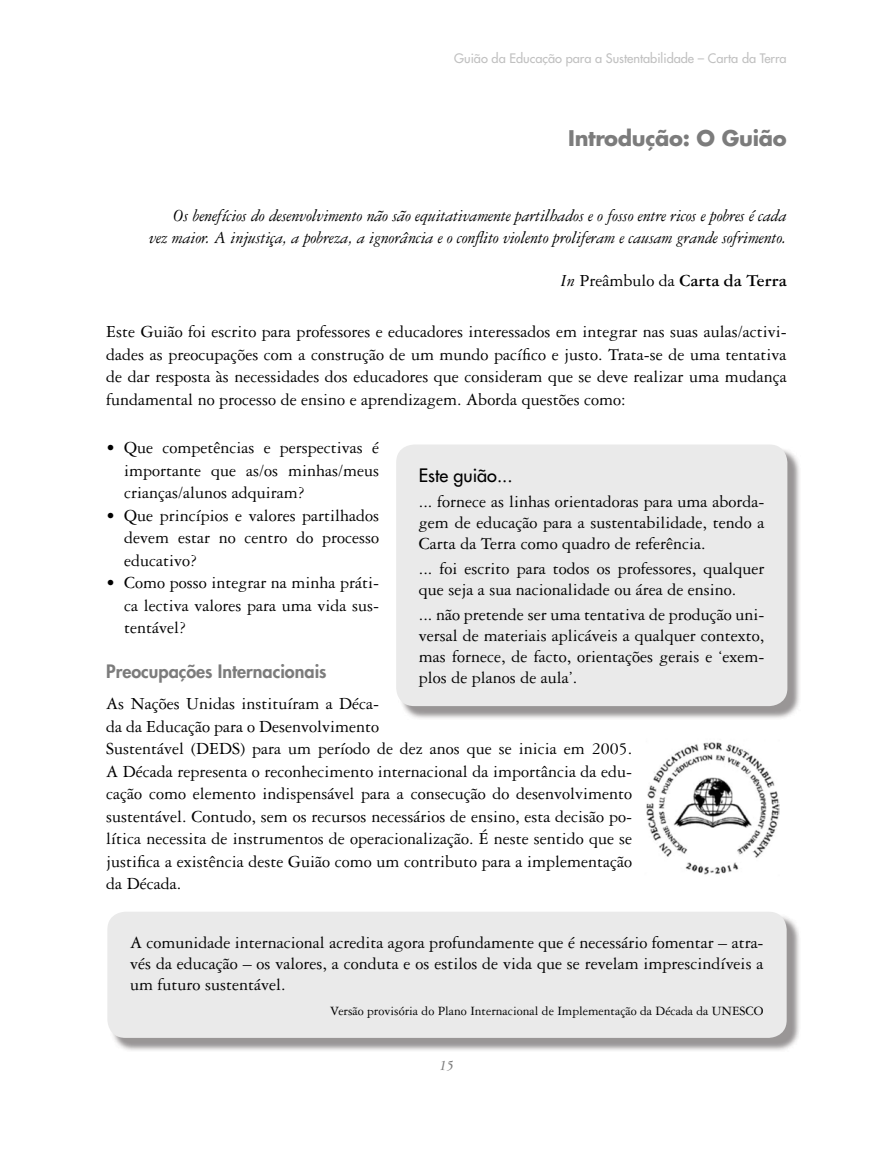
<style>
.page{position:relative;width:893px;height:1157px;background:#fff}
.page>*{position:absolute;margin:0;border:0;box-sizing:border-box;transform-origin:0 0}
.t1{font:700 21px "Futura";letter-spacing:-.015em;color:#7c7c7c}
.t2{font:18px/22.5px "Garamond Three";color:#000;text-align:justify}
.t3{font:italic 18px/22.5px "Garamond Three";letter-spacing:-.01em;color:#000;text-align:right}
.t4{font:800 18px "Futura";color:#7c7c7c}
.t5{font:700 18px "Garamond Three";color:#000}
.t6{font:18px "Futura";color:#000}
.t7{font:italic 700 15px "Garamond Three";color:#7c7c7c}
.t8{font:13.5px "Garamond Three";color:#000}
.t9{font:12.75px "Futura";color:#c0c0c0}
.s1{font-weight:400;font-style:italic}
.s2{font-weight:400}
</style>
<div class="page">
<img style="left:400px;top:448px;width:400px;height:271px">
<div style="left:396px;top:444px;width:391px;height:262px;background:#eaeaea;border-radius:18px"></div>
<img style="left:110px;top:916px;width:690px;height:135px">
<div style="left:107px;top:911px;width:680px;height:126px;background:#eaeaea;border-radius:18px"></div>
<img style="left:646px;top:742px;width:134px;height:133px">
<p class="t9" style="left:454px;top:50px;width:334px">Guião da Educação para a Sustentabilidade – Carta da Terra</p>
<p class="t1" style="left:568px;top:123px;width:220px">Introdução: O Guião</p>
<p class="t3" style="left:149px;top:204px;width:639px">Os benefícios do desenvolvimento não são equitativamente partilhados e o fosso entre ricos e pobres é cada<br>vez maior. A injustiça, a pobreza, a ignorância e o conflito violento proliferam e causam grande sofrimento.</p>
<p class="t5" style="left:561px;top:270px;width:227px"><span class="s1">In</span> <span class="s2">Preâmbulo da</span> Carta da Terra</p>
<p class="t2" style="left:106px;top:320px;width:682px">Este Guião foi escrito para professores e educadores interessados em integrar nas suas aulas/activi&shy;dades as preocupações com a construção de um mundo pacífico e justo. Trata-se de uma tentativa de dar resposta às necessidades dos educadores que consideram que se deve realizar uma mudança fundamental no processo de ensino e aprendizagem. Aborda questões como:</p>
<p class="t2" style="left:124px;top:436px;width:256px;text-indent:-18px">• Que competências e perspectivas é importante que as/os minhas/meus crianças/alunos adquiram?</p>
<p class="t2" style="left:124px;top:503px;width:256px;text-indent:-18px">• Que princípios e valores partilhados devem estar no centro do processo educativo?</p>
<p class="t2" style="left:124px;top:571px;width:256px;text-indent:-18px">• Como posso integrar na minha práti&shy;ca lectiva valores para uma vida sus&shy;tentável?</p>
<p class="t4" style="left:106px;top:659px;width:222px">Preocupações Internacionais</p>
<p class="t2" style="left:106px;top:692px;width:527px;text-align:left">As Nações Unidas instituíram a Déca-<br>da da Educação para o Desenvolvimento<br>Sustentável (DEDS) para um período de dez anos que se inicia em 2005.<br>A Década representa o reconhecimento internacional da importância da edu&shy;cação como elemento indispensável para a consecução do desenvolvimento sustentável. Contudo, sem os recursos necessários de ensino, esta decisão po&shy;lítica necessita de instrumentos de operacionalização. É neste sentido que se justifica a existência deste Guião como um contributo para a implementação da Década.</p>
<p class="t6" style="left:419px;top:463px;width:95px">Este guião...</p>
<p class="t2" style="left:419px;top:490px;width:347px;line-height:21px">... fornece as linhas orientadoras para uma aborda&shy;gem de educação para a sustentabilidade, tendo a Carta da Terra como quadro de referência.</p>
<p class="t2" style="left:419px;top:558px;width:347px;line-height:21px">... foi escrito para todos os professores, qualquer que seja a sua nacionalidade ou área de ensino.</p>
<p class="t2" style="left:419px;top:604px;width:347px;line-height:21px">... não pretende ser uma tentativa de produção uni&shy;versal de materiais aplicáveis a qualquer contexto, mas fornece, de facto, orientações gerais e ‘exem&shy;plos de planos de aula’.</p>
<p class="t2" style="left:130px;top:932px;width:635px;line-height:21px">A comunidade internacional acredita agora profundamente que é necessário fomentar – atra&shy;vés da educação – os valores, a conduta e os estilos de vida que se revelam imprescindíveis a um futuro sustentável.</p>
<p class="t8" style="left:330px;top:1004px;width:435px">Versão provisória do Plano Internacional de Implementação da Década da UNESCO</p>
<p class="t7" style="left:439px;top:1057px;width:16px">15</p>
</div>
